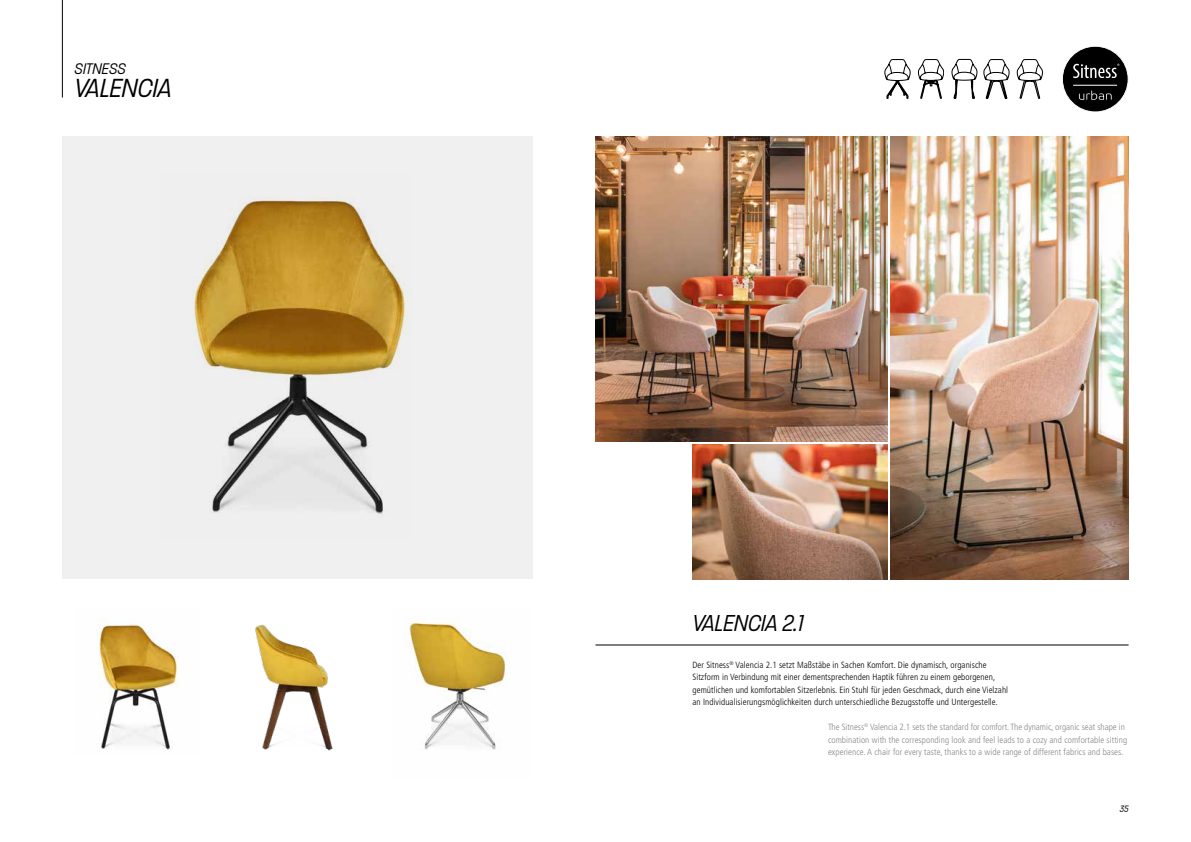
<style>
.page{position:relative;width:1191px;height:842px;background:#fff}
.page>*{position:absolute;margin:0;border:0;box-sizing:border-box;transform-origin:0 0}
.t1{font:italic 300 28.4px "Paralucent Condensed";color:#000}
.t2{font:italic 300 25px "Paralucent Condensed";color:#000}
.t3{font:italic 300 16.7px "Paralucent Condensed";color:#000}
.t4{font:italic 300 10px "Paralucent Condensed";color:#000}
.t5{font:300 condensed 9px/12.5px "Frutiger LT";letter-spacing:.01em;color:#000}
.t6{font:300 condensed 9px/12.5px "Frutiger LT";letter-spacing:.01em;color:#868786}
</style>
<div class="page">
<div style="left:62px;top:136px;width:471px;height:443px;background:#f0f0f0"></div>
<img style="left:193px;top:198px;width:214px;height:316px">
<img style="left:692px;top:444px;width:195px;height:135px">
<img style="left:890px;top:136px;width:238px;height:443px">
<img style="left:595px;top:136px;width:292px;height:305px">
<hr style="left:62px;top:0;width:1px;height:98px;background:#000">
<hr style="left:595px;top:645px;width:533px;height:1px;background:#000">
<svg style="left:884px;top:59px;width:59px;height:40px"></svg>
<svg style="left:951px;top:59px;width:26px;height:40px"></svg>
<svg style="left:983px;top:59px;width:26px;height:40px"></svg>
<svg style="left:1016px;top:59px;width:27px;height:40px"></svg>
<img style="left:97px;top:619px;width:82px;height:131px">
<img style="left:405px;top:618px;width:101px;height:132px">
<img style="left:255px;top:624px;width:78px;height:127px">
<svg style="left:1062px;top:46px;width:66px;height:66px"></svg>
<h3 class="t3" style="left:75px;top:59px;width:53px">SITNESS</h3>
<h1 class="t1" style="left:75px;top:72px;width:99px">VALENCIA</h1>
<h2 class="t2" style="left:692px;top:609px;width:112px">VALENCIA 2.1</h2>
<p class="t5" style="left:692px;top:658px;width:317px">Der Sitness<sup>®</sup> Valencia 2.1 setzt Maßstäbe in Sachen Komfort. Die dynamisch, organische Sitzform in Verbindung mit einer dementsprechenden Haptik führen zu einem geborgenen, gemütlichen und komfortablen Sitzerlebnis. Ein Stuhl für jeden Geschmack, durch eine Vielzahl an Individualisierungsmöglichkeiten durch unterschiedliche Bezugsstoffe und Untergestelle.</p>
<p class="t6" style="left:828px;top:721px;width:301px">The Sitness<sup>®</sup> Valencia 2.1 sets the standard for comfort. The dynamic, organic seat shape in combination with the corresponding look and feel leads to a cozy and comfortable sitting experience. A chair for every taste, thanks to a wide range of different fabrics and bases.</p>
<p class="t4" style="left:1119px;top:803px;width:10px">35</p>
</div>
